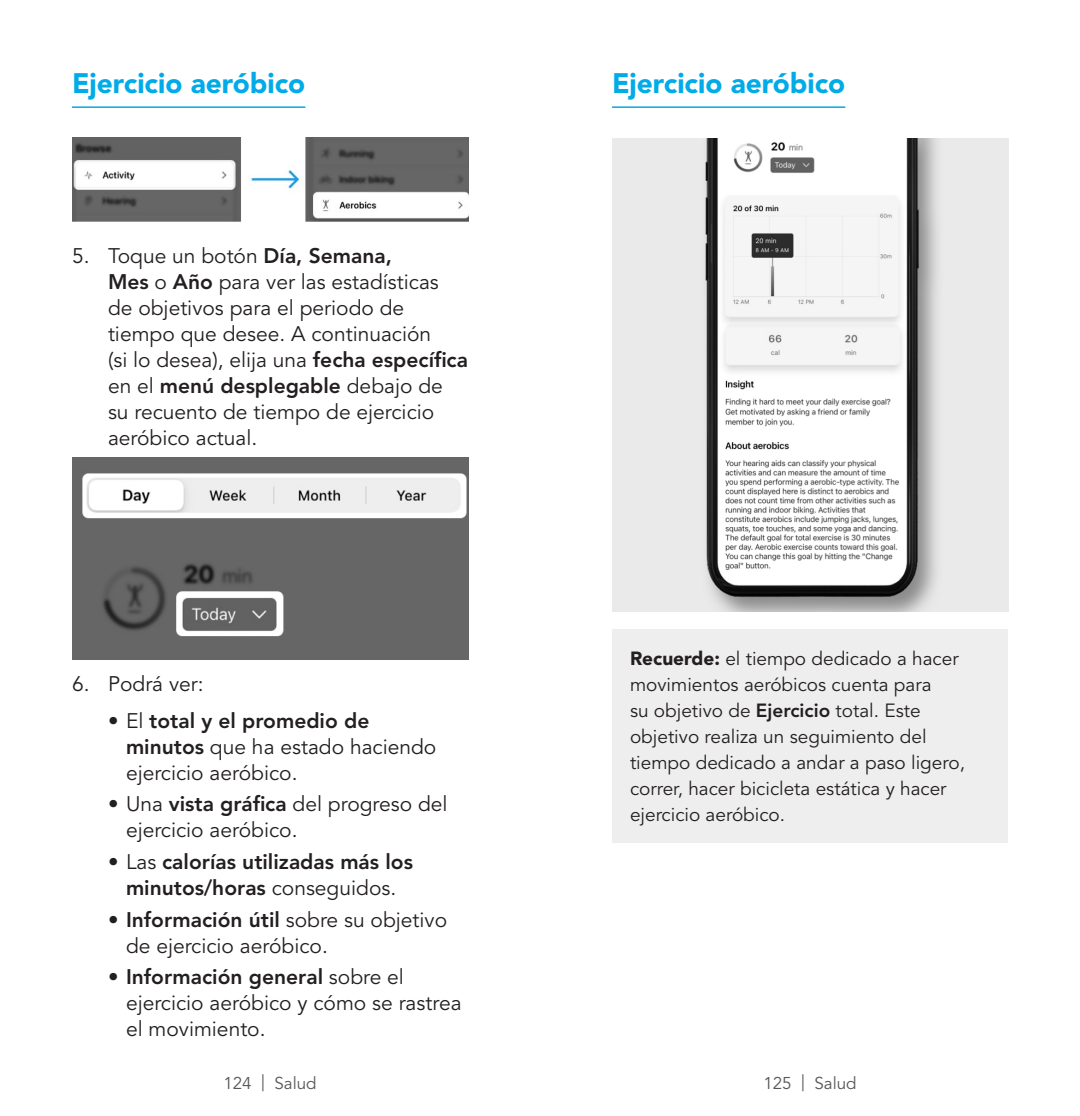
<style>
.page{position:relative;width:1080px;height:1116px;background:#fff}
.page>*{position:absolute;margin:0;border:0;box-sizing:border-box;transform-origin:0 0}
.Page_Headline{font:28px "Avenir LT SLI Std Black";color:#00abe7}
.t1{font:21px/26px "Avenir LT SLI Std Book";color:#231f20}
.t2{font:21px/26px "Avenir LT SLI Std Heavy";color:#231f20;text-align:center}
.Reminder_Inset{font:19px/26px "Avenir LT SLI Std Book";color:#231f20}
.t3{font:17px "Avenir LT SLI Std Book";color:#57585a}
.s1{font-family:"Avenir LT SLI Std Heavy"}
.s2{font-family:"Avenir LT SLI Std Book"}
.s3{font-family:"Avenir LT SLI Std Black"}
</style>
<div class="page">
<img style="left:72px;top:137px;width:396px;height:85px">
<img style="left:72px;top:457px;width:396px;height:202px">
<hr style="left:612px;top:106px;width:233px;height:2px;background:#00abe7">
<img style="left:612px;top:138px;width:396px;height:474px">
<div style="left:612px;top:629px;width:396px;height:214px;background:#eeeeef"></div>
<hr style="left:72px;top:106px;width:233px;height:2px;background:#00abe7">
<p class="Page_Headline" style="left:72px;top:66px;width:235px">Ejercicio aeróbico</p>
<p class="t1" style="left:108px;top:243px;width:362px;text-indent:-36px">5. Toque un botón <span class="s1">Día, Semana,<br>Mes</span> o <span class="s1">Año</span> para ver las estadísticas de objetivos para el periodo de tiempo que desee. A continuación<br>(si lo desea), elija una <span class="s1">fecha específica </span>en el <span class="s1">menú desplegable</span> debajo de su recuento de tiempo de ejercicio aeróbico actual.</p>
<p class="t1" style="left:72px;top:671px;width:133px">6. Podrá ver:</p>
<p class="t1" style="left:126px;top:708px;width:312px;text-indent:-18px">• El <span class="s1">total y el promedio de minutos</span> que ha estado haciendo ejercicio aeróbico.</p>
<p class="t1" style="left:126px;top:792px;width:323px;text-indent:-18px">• Una <span class="s1">vista gráfica</span> del progreso del ejercicio aeróbico.</p>
<p class="t2" style="left:108px;top:849px;width:307px"><span class="s2">• Las</span> calorías utilizadas más los minutos/horas <span class="s2">conseguidos.</span></p>
<p class="t1" style="left:126px;top:907px;width:323px;text-indent:-18px"><span class="s1">• Información útil</span> sobre su objetivo de ejercicio aeróbico.</p>
<p class="t1" style="left:126px;top:965px;width:337px;text-indent:-18px"><span class="s1">• Información general</span> sobre el ejercicio aeróbico y cómo se rastrea el movimiento.</p>
<p class="Page_Headline" style="left:612px;top:66px;width:235px">Ejercicio aeróbico</p>
<p class="Reminder_Inset" style="left:630px;top:646px;width:336px"><span class="s3">Recuerde:</span> el tiempo dedicado a hacer movimientos aeróbicos cuenta para<br>su objetivo de <span class="s1">Ejercicio</span> total. Este objetivo realiza un seguimiento del tiempo dedicado a andar a paso ligero, correr, hacer bicicleta estática y hacer ejercicio aeróbico.</p>
<p class="t3" style="left:223px;top:1073px;width:95px">124 | Salud</p>
<p class="t3" style="left:763px;top:1073px;width:95px">125 | Salud</p>
</div>
